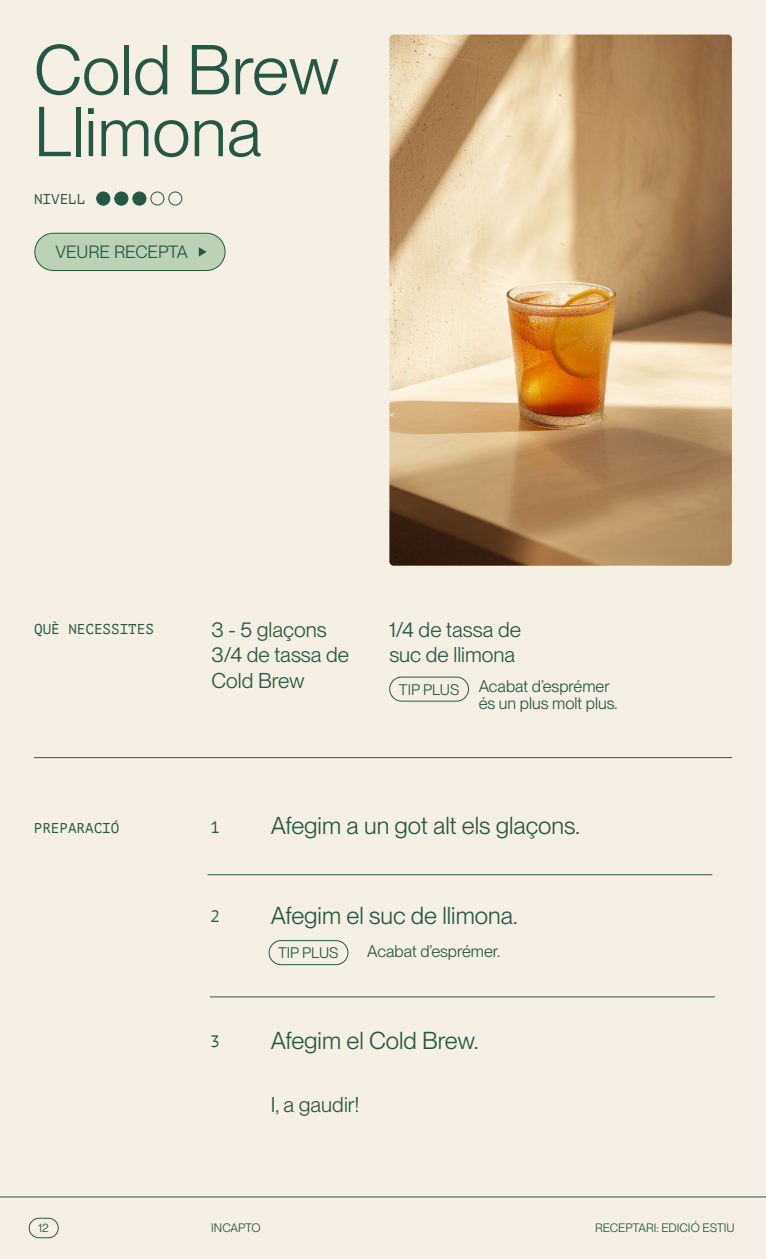
<style>
.page{position:relative;width:766px;height:1259px;background:#fff}
.page>*{position:absolute;margin:0;border:0;box-sizing:border-box;transform-origin:0 0}
.t1{font:69px/61.8px "PP Neue Montreal";color:#265744}
.t2{font:24px "PP Neue Montreal";color:#265744}
.t3{font:21px/25.5px "PP Neue Montreal";color:#265744}
.t4{font:17.4px "PP Neue Montreal";color:#265744}
.t5{font:16.5px/16.8px "PP Neue Montreal";color:#265744}
.t6{font:16.5px "PT Mono";color:#265744}
.t7{font:15px "PP Neue Montreal";color:#265744}
.t8{font:14.25px "PT Mono";color:#265744}
.t9{font:12px "PP Neue Montreal";color:#265744}
</style>
<div class="page">
<div style="left:0;top:0;width:765px;height:1259px;background:#f6f0e4"></div>
<div style="left:29px;top:1217px;width:30px;height:21px;border:1px solid #265744;border-radius:10px"></div>
<hr style="left:0;top:1196px;width:765px;height:1px;background:#265744">
<img style="left:389px;top:35px;width:342px;height:531px">
<div style="left:97px;top:192px;width:13px;height:13px;background:#265744;border-radius:50%"></div>
<div style="left:96px;top:192px;width:14px;height:13px;border:1px solid #265744;border-radius:50%"></div>
<div style="left:115px;top:192px;width:13px;height:13px;background:#265744;border-radius:50%"></div>
<div style="left:114px;top:192px;width:14px;height:13px;border:1px solid #265744;border-radius:50%"></div>
<div style="left:133px;top:192px;width:13px;height:13px;background:#265744;border-radius:50%"></div>
<div style="left:132px;top:192px;width:14px;height:13px;border:1px solid #265744;border-radius:50%"></div>
<div style="left:150px;top:191px;width:14px;height:14px;border:1px solid #265744;border-radius:50%"></div>
<div style="left:168px;top:191px;width:14px;height:14px;border:1px solid #265744;border-radius:50%"></div>
<hr style="left:207px;top:874px;width:505px;height:1px;background:#265744">
<hr style="left:210px;top:996px;width:504px;height:1px;background:#265744">
<div style="left:269px;top:940px;width:79px;height:25px;border:1px solid #265744;border-radius:12px"></div>
<div style="left:389px;top:676px;width:79px;height:25px;border:1px solid #265744;border-radius:12px"></div>
<hr style="left:34px;top:757px;width:697px;height:1px;background:#265744">
<div style="left:35px;top:233px;width:190px;height:37px;background:#bbd2b5;border-radius:19px"></div>
<div style="left:34px;top:233px;width:191px;height:38px;border:1px solid #265744;border-radius:19px"></div>
<svg style="left:199px;top:247px;width:8px;height:10px"></svg>
<h1 class="t1" style="left:34px;top:39px;width:307px">Cold Brew<br>Llimona</h1>
<p class="t8" style="left:34px;top:191px;width:53px">NIVELL</p>
<p class="t4" style="left:55px;top:242px;width:134px">VEURE RECEPTA</p>
<p class="t8" style="left:34px;top:621px;width:121px">QUÈ NECESSITES</p>
<p class="t3" style="left:211px;top:616px;width:139px">3 - 5 glaçons<br>3/4 de tassa de<br>Cold Brew</p>
<p class="t3" style="left:389px;top:616px;width:133px">1/4 de tassa de suc de llimona</p>
<p class="t5" style="left:478px;top:677px;width:140px">Acabat d’esprémer és un plus molt plus.</p>
<p class="t7" style="left:399px;top:680px;width:62px">TIP PLUS</p>
<p class="t8" style="left:34px;top:820px;width:87px">PREPARACIÓ</p>
<p class="t6" style="left:210px;top:818px;width:11px">1</p>
<p class="t2" style="left:270px;top:812px;width:310px">Afegim a un got alt els glaçons.</p>
<p class="t6" style="left:210px;top:908px;width:11px">2</p>
<p class="t2" style="left:270px;top:901px;width:248px">Afegim el suc de llimona.</p>
<p class="t7" style="left:278px;top:944px;width:62px">TIP PLUS</p>
<p class="t5" style="left:367px;top:943px;width:134px">Acabat d’esprémer.</p>
<p class="t6" style="left:210px;top:1032px;width:11px">3</p>
<p class="t2" style="left:270px;top:1026px;width:209px">Afegim el Cold Brew.</p>
<p class="t3" style="left:271px;top:1091px;width:90px">I, a gaudir!</p>
<p class="t9" style="left:39px;top:1220px;width:12px">12</p>
<p class="t9" style="left:211px;top:1220px;width:51px">INCAPTO</p>
<p class="t9" style="left:595px;top:1220px;width:141px">RECEPTARI: EDICIÓ ESTIU</p>
</div>
